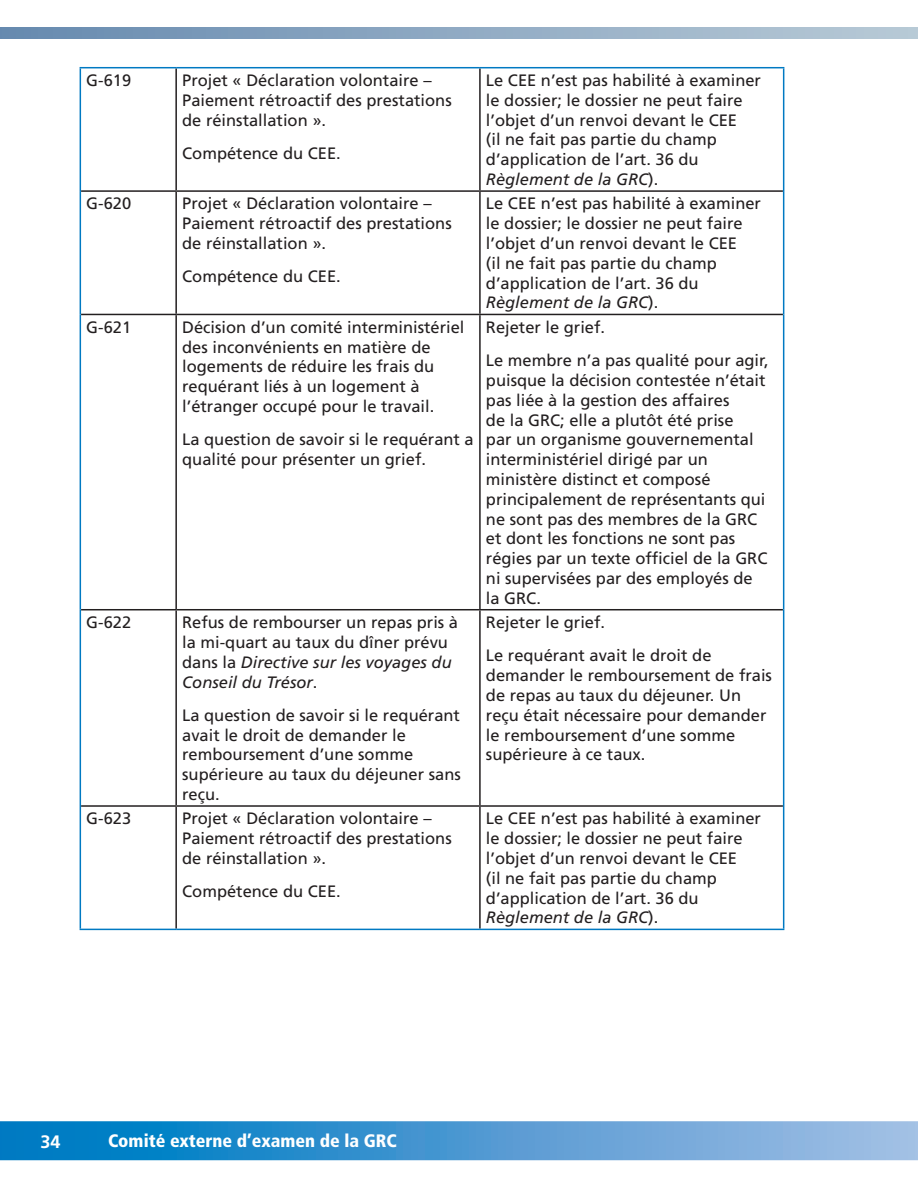
<style>
.page{position:relative;width:918px;height:1188px;background:#fff}
.page>*{position:absolute;margin:0;border:0;box-sizing:border-box;transform-origin:0 0}
.t1{font:900 condensed 18px "Frutiger";color:#fff}
.t2{font:700 18px "Frutiger";color:#fff}
.t3{font:16.5px/19.8px "Frutiger";color:#231f20}
.s1{font-style:italic}
</style>
<div class="page">
<svg style="left:0;top:27px;width:918px;height:12px;background:#8faac3"></svg>
<div style="left:0;top:1121px;width:918px;height:39px;background:linear-gradient(to right,#0075c0,#a6bde4)"></div>
<hr style="left:175px;top:68px;width:2px;height:122px;background:#231f20">
<hr style="left:479px;top:68px;width:2px;height:122px;background:#231f20">
<hr style="left:81px;top:190px;width:95px;height:2px;background:#231f20">
<hr style="left:176px;top:190px;width:304px;height:2px;background:#231f20">
<hr style="left:175px;top:192px;width:2px;height:122px;background:#231f20">
<hr style="left:480px;top:190px;width:303px;height:2px;background:#231f20">
<hr style="left:479px;top:192px;width:2px;height:122px;background:#231f20">
<hr style="left:175px;top:315px;width:2px;height:294px;background:#231f20">
<hr style="left:479px;top:315px;width:2px;height:294px;background:#231f20">
<hr style="left:81px;top:609px;width:95px;height:1px;background:#231f20">
<hr style="left:176px;top:609px;width:304px;height:1px;background:#231f20">
<hr style="left:175px;top:610px;width:2px;height:195px;background:#231f20">
<hr style="left:480px;top:609px;width:303px;height:1px;background:#231f20">
<hr style="left:479px;top:610px;width:2px;height:195px;background:#231f20">
<hr style="left:81px;top:805px;width:95px;height:2px;background:#231f20">
<hr style="left:176px;top:805px;width:304px;height:2px;background:#231f20">
<hr style="left:175px;top:807px;width:2px;height:122px;background:#231f20">
<hr style="left:480px;top:805px;width:303px;height:2px;background:#231f20">
<hr style="left:479px;top:807px;width:2px;height:122px;background:#231f20">
<hr style="left:80px;top:68px;width:1px;height:123px;background:#0079c2">
<hr style="left:783px;top:68px;width:1px;height:123px;background:#0079c2">
<hr style="left:80px;top:191px;width:1px;height:123px;background:#0079c2">
<hr style="left:783px;top:191px;width:1px;height:123px;background:#0079c2">
<hr style="left:80px;top:314px;width:1px;height:296px;background:#0079c2">
<hr style="left:783px;top:314px;width:1px;height:296px;background:#0079c2">
<hr style="left:80px;top:610px;width:1px;height:196px;background:#0079c2">
<hr style="left:783px;top:610px;width:1px;height:196px;background:#0079c2">
<hr style="left:80px;top:806px;width:1px;height:123px;background:#0079c2">
<hr style="left:783px;top:806px;width:1px;height:123px;background:#0079c2">
<hr style="left:80px;top:67px;width:96px;height:1px;background:#0079c2">
<hr style="left:176px;top:67px;width:304px;height:1px;background:#0079c2">
<hr style="left:480px;top:67px;width:304px;height:1px;background:#0079c2">
<hr style="left:81px;top:314px;width:95px;height:1px;background:#231f20">
<hr style="left:176px;top:314px;width:304px;height:1px;background:#231f20">
<hr style="left:480px;top:314px;width:303px;height:1px;background:#231f20">
<hr style="left:80px;top:929px;width:96px;height:1px;background:#0079c2">
<hr style="left:176px;top:929px;width:304px;height:1px;background:#0079c2">
<hr style="left:480px;top:929px;width:304px;height:1px;background:#0079c2">
<p class="t3" style="left:86px;top:71px;width:46px">G-619</p>
<p class="t3" style="left:182px;top:71px;width:271px">Projet « Déclaration volontaire –<br>Paiement rétroactif des prestations de réinstallation ».</p>
<p class="t3" style="left:182px;top:143px;width:160px">Compétence du CEE.</p>
<p class="t3" style="left:86px;top:194px;width:46px">G-620</p>
<p class="t3" style="left:182px;top:194px;width:271px">Projet « Déclaration volontaire –<br>Paiement rétroactif des prestations de réinstallation ».</p>
<p class="t3" style="left:182px;top:267px;width:160px">Compétence du CEE.</p>
<p class="t3" style="left:86px;top:317px;width:46px">G-621</p>
<p class="t3" style="left:182px;top:317px;width:284px">Décision d’un comité interministériel des inconvénients en matière de logements de réduire les frais du requérant liés à un logement à l’étranger occupé pour le travail.</p>
<p class="t3" style="left:182px;top:430px;width:293px">La question de savoir si le requérant a qualité pour présenter un grief.</p>
<p class="t3" style="left:86px;top:613px;width:46px">G-622</p>
<p class="t3" style="left:182px;top:613px;width:277px">Refus de rembourser un repas pris à la mi-quart au taux du dîner prévu dans la <span class="s1">Directive sur les voyages du<br>Conseil du Trésor</span>.</p>
<p class="t3" style="left:182px;top:705px;width:280px">La question de savoir si le requérant avait le droit de demander le remboursement d’une somme supérieure au taux du déjeuner sans reçu.</p>
<p class="t3" style="left:86px;top:809px;width:46px">G-623</p>
<p class="t3" style="left:182px;top:809px;width:271px">Projet « Déclaration volontaire –<br>Paiement rétroactif des prestations de réinstallation ».</p>
<p class="t3" style="left:182px;top:882px;width:160px">Compétence du CEE.</p>
<p class="t3" style="left:486px;top:71px;width:277px">Le CEE n’est pas habilité à examiner le dossier; le dossier ne peut faire l’objet d’un renvoi devant le CEE<br>(il ne fait pas partie du champ d’application de l’art. 36 du<br><span class="s1">Règlement de la GRC</span>).</p>
<p class="t3" style="left:486px;top:194px;width:277px">Le CEE n’est pas habilité à examiner le dossier; le dossier ne peut faire l’objet d’un renvoi devant le CEE<br>(il ne fait pas partie du champ d’application de l’art. 36 du<br><span class="s1">Règlement de la GRC</span>).</p>
<p class="t3" style="left:486px;top:317px;width:121px">Rejeter le grief.</p>
<p class="t3" style="left:486px;top:351px;width:284px">Le membre n’a pas qualité pour agir, puisque la décision contestée n’était pas liée à la gestion des affaires<br>de la GRC; elle a plutôt été prise<br>par un organisme gouvernemental interministériel dirigé par un ministère distinct et composé principalement de représentants qui ne sont pas des membres de la GRC et dont les fonctions ne sont pas régies par un texte officiel de la GRC ni supervisées par des employés de la GRC.</p>
<p class="t3" style="left:486px;top:613px;width:121px">Rejeter le grief.</p>
<p class="t3" style="left:486px;top:646px;width:288px">Le requérant avait le droit de demander le remboursement de frais de repas au taux du déjeuner. Un reçu était nécessaire pour demander le remboursement d’une somme supérieure à ce taux.</p>
<p class="t3" style="left:486px;top:809px;width:277px">Le CEE n’est pas habilité à examiner le dossier; le dossier ne peut faire l’objet d’un renvoi devant le CEE<br>(il ne fait pas partie du champ d’application de l’art. 36 du<br><span class="s1">Règlement de la GRC</span>).</p>
<p class="t2" style="left:40px;top:1131px;width:22px">34</p>
<p class="t1" style="left:108px;top:1130px;width:290px">Comité externe d’examen de la GRC</p>
</div>
